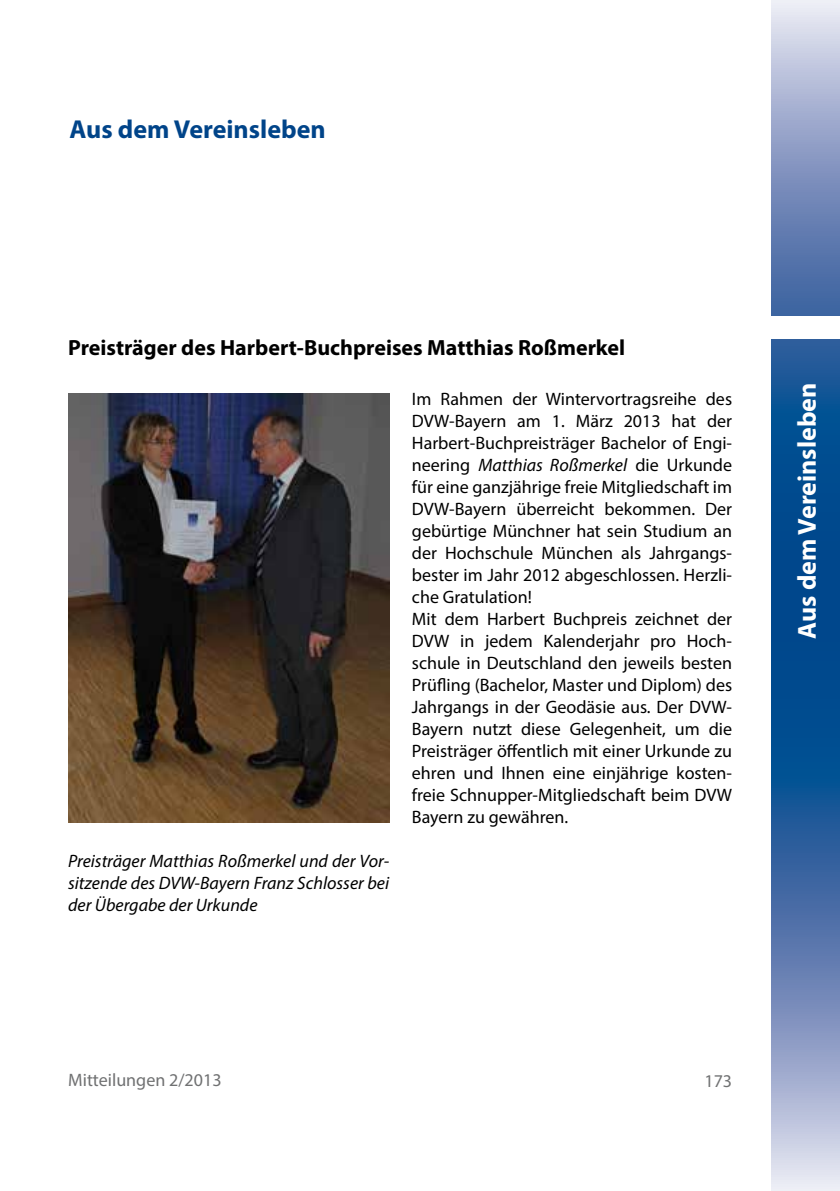
<style>
.page{position:relative;width:840px;height:1191px;background:#fff}
.page>*{position:absolute;margin:0;border:0;box-sizing:border-box;transform-origin:0 0}
.t1{font:700 26px "Myriad Pro";color:#004489}
.t2{font:700 26px "Myriad Pro";color:#fff}
.t3{font:700 22px "Myriad Pro";color:#000}
.t4{font:18px/22px "Myriad Pro";color:#000}
.t5{font:italic 18px/22px "Myriad Pro";color:#000;text-align:justify}
.t6{font:18px "Myriad Pro";color:#707172}
.s1{font-style:italic}
</style>
<div class="page">
<svg style="left:771px;top:0;width:68px;height:595px;background:#517bae"></svg>
<svg style="left:771px;top:595px;width:68px;height:596px;background:#4f79ad"></svg>
<div style="left:770px;top:316px;width:69px;height:22px;background:#fff"></div>
<img style="left:68px;top:394px;width:321px;height:428px">
<h1 class="t1" style="left:69px;top:112px;width:257px">Aus dem Vereinsleben</h1>
<p class="t3" style="left:68px;top:333px;width:558px">Preisträger des Harbert-Buchpreises Matthias Roßmerkel</p>
<p class="t4" style="left:411px;top:387px;width:321px">Im Rahmen der Wintervortragsreihe des DVW-Bayern am 1. März 2013 hat der Harbert-Buchpreisträger Bachelor of Engi&shy;neering <span class="s1">Matthias Roßmerkel</span> die Urkunde für eine ganzjährige freie Mitgliedschaft im DVW-Bayern überreicht bekommen. Der gebürtige Münchner hat sein Studium an der Hochschule München als Jahrgangs&shy;bester im Jahr 2012 abgeschlossen. Herzli&shy;che Gratulation!<br>Mit dem Harbert Buchpreis zeichnet der DVW in jedem Kalenderjahr pro Hoch&shy;schule in Deutschland den jeweils besten Prüfling (Bachelor, Master und Diplom) des Jahrgangs in der Geodäsie aus. Der DVW-Bayern nutzt diese Gelegenheit, um die Preisträger öffentlich mit einer Urkunde zu ehren und Ihnen eine einjährige kosten&shy;freie Schnupper-Mitgliedschaft beim DVW Bayern zu gewähren.</p>
<p class="t5" style="left:68px;top:849px;width:322px">Preisträger Matthias Roßmerkel und der Vor&shy;sitzende des DVW-Bayern Franz Schlosser bei der Übergabe der Urkunde</p>
<p class="t6" style="left:68px;top:1068px;width:155px">Mitteilungen 2/2013</p>
<p class="t6" style="left:704px;top:1069px;width:29px">173</p>
<h1 class="t2" style="left:789px;top:639px;width:257px;rotate:-90deg">Aus dem Vereinsleben</h1>
</div>
